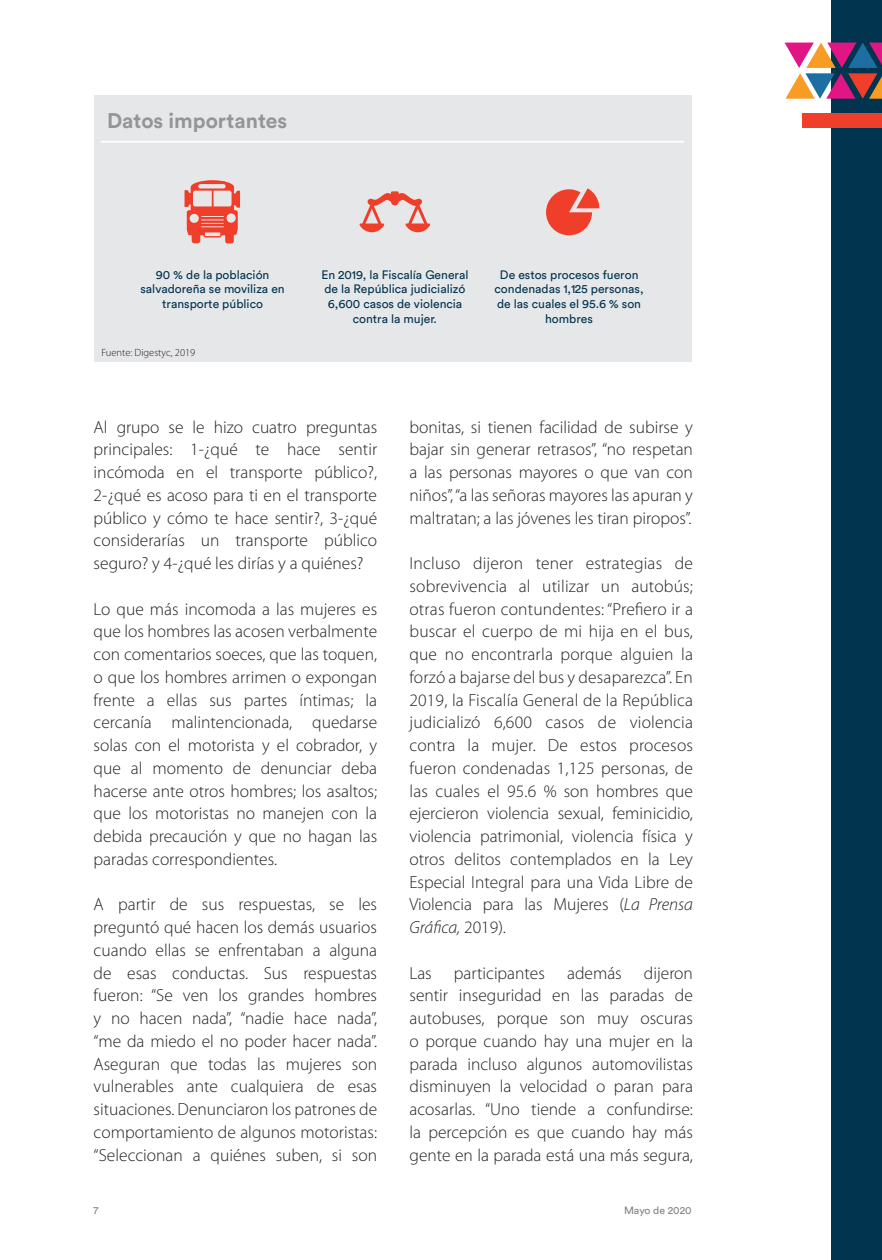
<style>
.page{position:relative;width:882px;height:1260px;background:#fff}
.page>*{position:absolute;margin:0;border:0;box-sizing:border-box;transform-origin:0 0}
.t1{font:700 21px "Circular Std";color:#939598}
.Paragraph_Style_1{font:300 17.5px/22.8px "Myriad Pro";color:#231f20;text-align:justify}
.t2{font:12.08px/14.5px "Circular Std";color:#01344e;text-align:center}
.t3{font:300 10.5px "Myriad Pro";color:#231f20}
.t4{font:10.5px "Circular Std";color:#808285}
.s1{font-style:italic}
</style>
<div class="page">
<div style="left:831px;top:0;width:51px;height:1260px;background:#01344f"></div>
<svg style="left:785px;top:43px;width:97px;height:56px"></svg>
<div style="left:802px;top:113px;width:80px;height:15px;background:#ef3e2a"></div>
<div style="left:95px;top:95px;width:597px;height:267px;background:#e6e7e9"></div>
<svg style="left:185px;top:180px;width:55px;height:63px"></svg>
<svg style="left:359px;top:191px;width:71px;height:41px"></svg>
<svg style="left:546px;top:188px;width:53px;height:47px"></svg>
<hr style="left:101px;top:141px;width:583px;height:2px;background:#fff">
<p class="t1" style="left:107px;top:107px;width:182px">Datos importantes</p>
<p class="t2" style="left:140px;top:267px;width:146px">90 % de la población salvadoreña se moviliza en transporte público</p>
<p class="t2" style="left:321px;top:267px;width:149px">En 2019, la Fiscalía General de la República judicializó<br>6,600 casos de violencia contra la mujer.</p>
<p class="t2" style="left:494px;top:267px;width:151px">De estos procesos fueron condenadas 1,125 personas, de las cuales el 95.6 % son hombres</p>
<p class="t3" style="left:101px;top:346px;width:95px">Fuente: Digestyc, 2019</p>
<p class="Paragraph_Style_1" style="left:94px;top:415px;width:285px">Al grupo se le hizo cuatro preguntas principales: 1-¿qué te hace sentir incómoda en el transporte público?, 2-¿qué es acoso para ti en el transporte público y cómo te hace sentir?, 3-¿qué considerarías un transporte público seguro? y 4-¿qué les dirías y a quiénes?</p>
<p class="Paragraph_Style_1" style="left:94px;top:597px;width:285px">Lo que más incomoda a las mujeres es que los hombres las acosen verbalmente con comentarios soeces, que las toquen, o que los hombres arrimen o expongan frente a ellas sus partes íntimas; la cercanía malintencionada, quedarse solas con el motorista y el cobrador, y que al momento de denunciar deba hacerse ante otros hombres; los asaltos; que los motoristas no manejen con la debida precaución y que no hagan las paradas correspondientes.</p>
<p class="Paragraph_Style_1" style="left:94px;top:893px;width:285px">A partir de sus respuestas, se les preguntó qué hacen los demás usuarios cuando ellas se enfrentaban a alguna de esas conductas. Sus respuestas fueron: “Se ven los grandes hombres y no hacen nada”, “nadie hace nada”, “me da miedo el no poder hacer nada”.<br>Aseguran que todas las mujeres son vulnerables ante cualquiera de esas situaciones. Denunciaron los patrones de comportamiento de algunos motoristas: “Seleccionan a quiénes suben, si son</p>
<p class="Paragraph_Style_1" style="left:410px;top:415px;width:285px">bonitas, si tienen facilidad de subirse y bajar sin generar retrasos”, “no respetan a las personas mayores o que van con niños”, “a las señoras mayores las apuran y maltratan; a las jóvenes les tiran piropos”.</p>
<p class="Paragraph_Style_1" style="left:410px;top:552px;width:285px">Incluso dijeron tener estrategias de sobrevivencia al utilizar un autobús; otras fueron contundentes: “Prefiero ir a buscar el cuerpo de mi hija en el bus, que no encontrarla porque alguien la forzó a bajarse del bus y desaparezca”. En 2019, la Fiscalía General de la República judicializó 6,600 casos de violencia contra la mujer. De estos procesos fueron condenadas 1,125 personas, de las cuales el 95.6 % son hombres que ejercieron violencia sexual, feminicidio, violencia patrimonial, violencia física y otros delitos contemplados en la Ley Especial Integral para una Vida Libre de Violencia para las Mujeres (<span class="s1">La Prensa Gráfica,</span> 2019).</p>
<p class="Paragraph_Style_1" style="left:410px;top:961px;width:24px">Las</p>
<p class="Paragraph_Style_1" style="left:454px;top:961px;width:93px">participantes</p>
<p class="Paragraph_Style_1" style="left:567px;top:961px;width:56px">además</p>
<p class="Paragraph_Style_1" style="left:410px;top:961px;width:285px;text-indent:234px">dijeron sentir inseguridad en las paradas de autobuses, porque son muy oscuras o porque cuando hay una mujer en la parada incluso algunos automovilistas disminuyen la velocidad o paran para acosarlas. “Uno tiende a confundirse: la percepción es que cuando hay más gente en la parada está una más segura,</p>
<p class="t4" style="left:94px;top:1204px;width:7px">7</p>
<p class="t4" style="left:624px;top:1204px;width:69px">Mayo de 2020</p>
</div>
